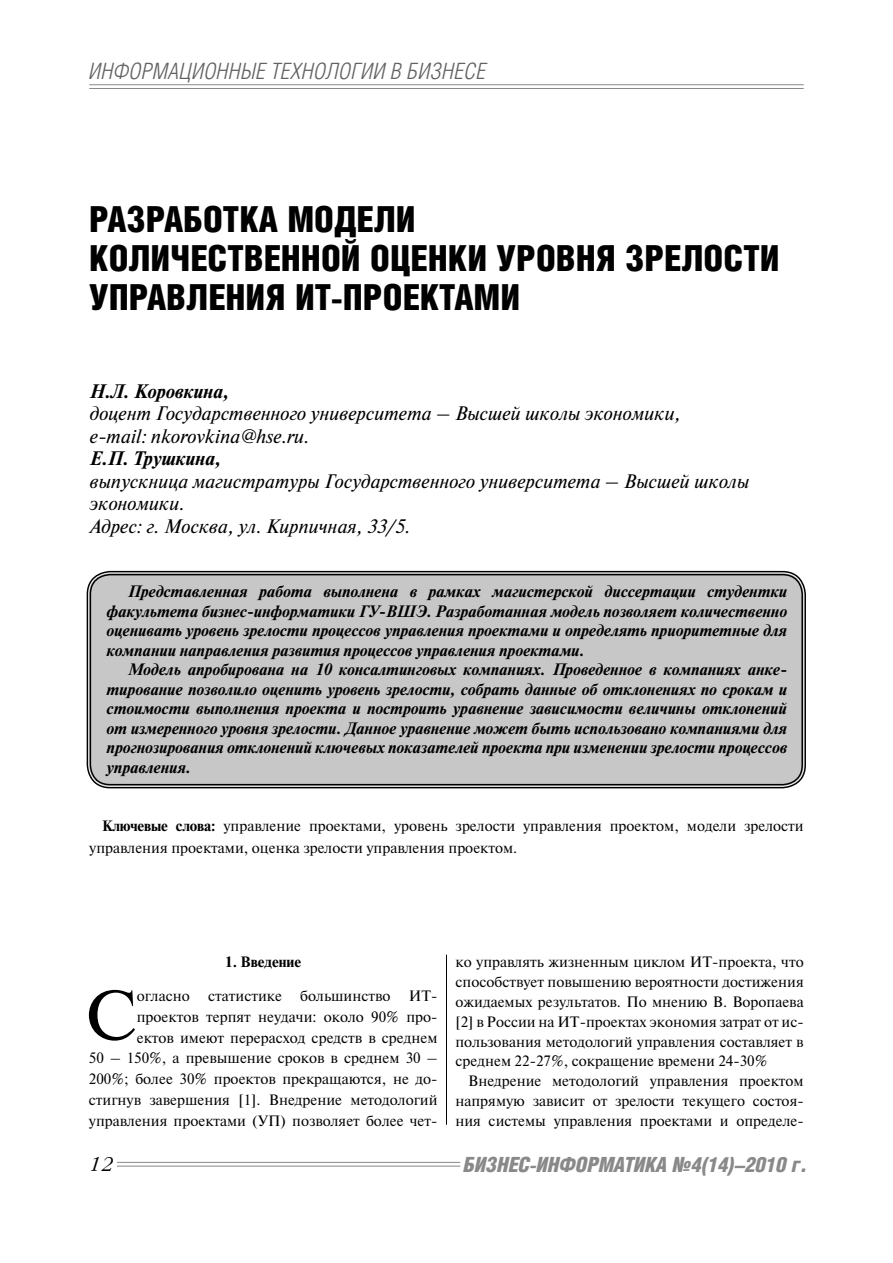
<style>
.page{position:relative;width:893px;height:1263px;background:#fff}
.page>*{position:absolute;margin:0;border:0;box-sizing:border-box;transform-origin:0 0}
.t1{font:70.65px "Newton C";color:#000}
.t2{font:900 36px/39px "Helios Cond";color:#000}
.t3{font:italic 300 22.5px "Helios Cond";letter-spacing:.01em;color:#626262}
.t4{font:italic 900 21px "Helios Cond";letter-spacing:-.01em;color:#898989}
.t5{font:italic 19.5px/22.5px "Newton C";color:#000}
.t6{font:italic 700 19.5px "Newton C";color:#000}
.t7{font:italic 300 19.5px "Garamond C";color:#000}
.t8{font:italic 700 16.5px/19.5px "Newton C";color:#000;text-align:justify}
.t9{font:15px/19.8px "Newton C";color:#000;text-align:justify}
.t10{font:700 15px "Newton C";color:#000}
.s1{font-weight:700}
</style>
<div class="page">
<hr style="left:89px;top:84px;width:715px;height:1px;background:#898989">
<hr style="left:89px;top:88px;width:715px;height:1px;background:#898989">
<hr style="left:117px;top:1162px;width:343px;height:1px;background:#898989">
<hr style="left:117px;top:1166px;width:343px;height:1px;background:#898989">
<div style="left:89px;top:573px;width:715px;height:213px;background:#c7c7c7;border-radius:21px"></div>
<div style="left:87px;top:571px;width:719px;height:217px;border:1px solid #000;border-radius:23px"></div>
<div style="left:90px;top:574px;width:713px;height:211px;border:1px solid #000;border-radius:20px"></div>
<hr style="left:446px;top:955px;width:1px;height:170px;background:#000">
<h3 class="t3" style="left:89px;top:63px;width:398px">ИНФОРМАЦИОННЫЕ ТЕХНОЛОГИИ В БИЗНЕСЕ</h3>
<h2 class="t2" style="left:89px;top:203px;width:692px">РАЗРАБОТКА МОДЕЛИ<br>КОЛИЧЕСТВЕННОЙ ОЦЕНКИ УРОВНЯ ЗРЕЛОСТИ<br>УПРАВЛЕНИЯ ИТ-ПРОЕКТАМИ</h2>
<h3 class="t6" style="left:89px;top:384px;width:141px">Н.Л. Коровкина,</h3>
<h3 class="t5" style="left:89px;top:404px;width:592px">доцент Государственного университета – Высшей школы экономики, е-mail: nkorovkina@hse.ru.</h3>
<h3 class="t6" style="left:89px;top:451px;width:133px">Е.П. Трушкина,</h3>
<h3 class="t5" style="left:89px;top:472px;width:661px">выпускница магистратуры Государственного университета – Высшей школы экономики.<br>Адрес: г. Москва, ул. Кирпичная, 33/5.</h3>
<p class="t8" style="left:106px;top:583px;width:682px;text-indent:21px">Представленная работа выполнена в рамках магистерской диссертации студентки факультета бизнес-информатики ГУ-ВШЭ. Разработанная модель позволяет количественно оценивать уровень зрелости процессов управления проектами и определять приоритетные для компании направления развития процессов управления проектами.</p>
<p class="t8" style="left:106px;top:661px;width:682px;text-indent:21px">Модель апробирована на 10 консалтинговых компаниях. Проведенное в компаниях анке&shy;тирование позволило оценить уровень зрелости, собрать данные об отклонениях по срокам и стоимости выполнения проекта и построить уравнение зависимости величины отклонений от измеренного уровня зрелости. Данное уравнение может быть использовано компаниями для прогнозирования отклонений ключевых показателей проекта при изменении зрелости процессов управления.</p>
<p class="t9" style="left:89px;top:816px;width:716px;line-height:21.6px;text-indent:13px"><span class="s1">Ключевые слова:</span> управление проектами, уровень зрелости управления проектом, модели зрелости управления проектами, оценка зрелости управления проектом.</p>
<p class="t10" style="left:225px;top:957px;width:78px">1. Введение</p>
<h1 class="t1" style="left:85px;top:991px;width:53px">С</h1>
<p class="t9" style="left:89px;top:987px;width:350px;line-height:20.9px;text-align:right">огласно статистике большинство ИТ&shy;проектов терпят неудачи: около 90% про-<br>ектов имеют перерасход средств в среднем<br>50 – 150%, а превышение сроков в среднем 30 – 200%; более 30% проектов прекращаются, не до&shy;стигнув завершения [1]. Внедрение методологий управления проектами (УП) позволяет более чет-</p>
<p class="t9" style="left:455px;top:954px;width:350px">ко управлять жизненным циклом ИТ-проекта, что способствует повышению вероятности достижения ожидаемых результатов. По мнению В. Воропаева [2] в России на ИТ-проектах экономия затрат от ис&shy;пользования методологий управления составляет в среднем 22-27%, сокращение времени 24-30%</p>
<p class="t9" style="left:455px;top:1072px;width:350px;text-indent:13px">Внедрение методологий управления проектом напрямую зависит от зрелости текущего состоя&shy;ния системы управления проектами и определе-</p>
<h3 class="t7" style="left:89px;top:1157px;width:27px">12</h3>
<h3 class="t4" style="left:463px;top:1157px;width:345px">БИЗНЕС-ИНФОРМАТИКА №4(14)–2010 г.</h3>
</div>
